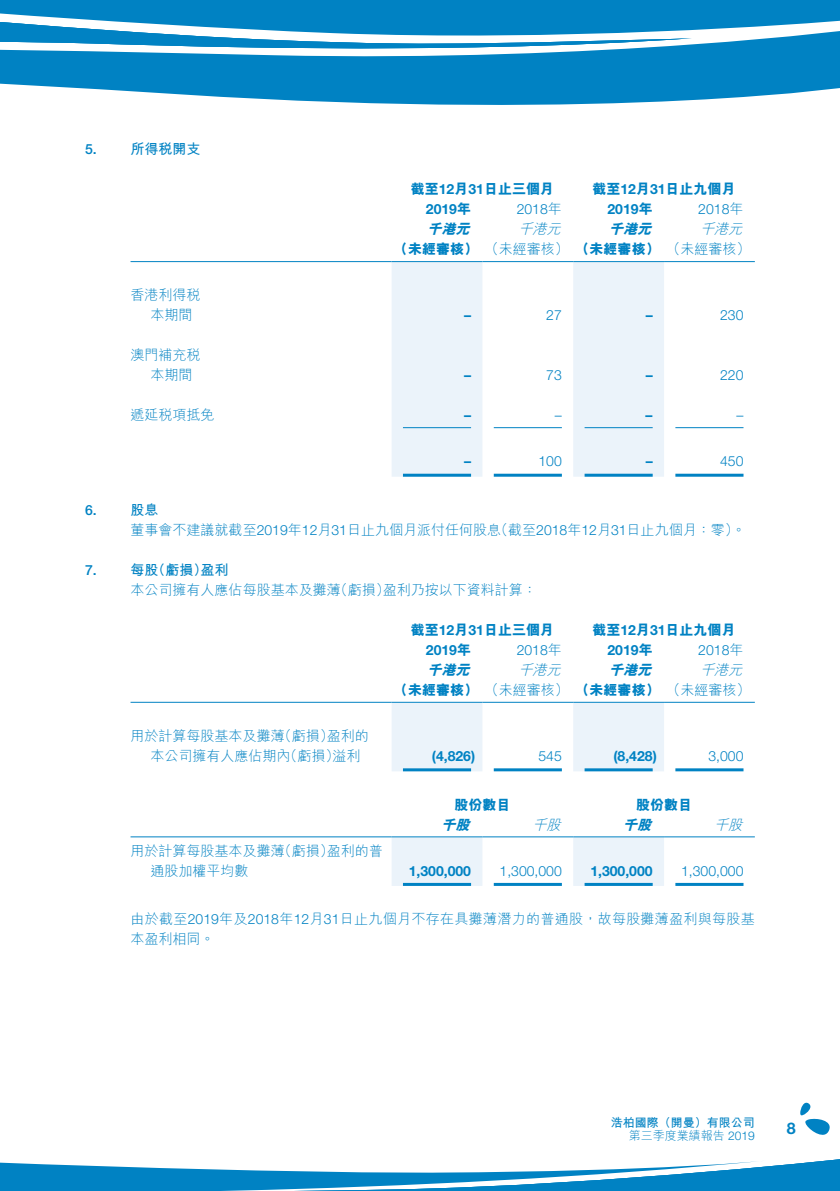
<style>
.page{position:relative;width:840px;height:1191px;background:#fff}
.page>*{position:absolute;margin:0;border:0;box-sizing:border-box;transform-origin:0 0}
.t1{font:700 16px "Helvetica Neue LT Std";color:#0082c3}
.t2{font:300 14px "M Hei HK";color:#0082c3}
.t3{font:800 14px/20px "M Hei HK";color:#0082c3}
.t4{font:300 14px "Helvetica Neue LT Std";color:#0082c3}
.t5{font:700 14px "Helvetica Neue LT Std";color:#0082c3}
.t6{font:300 14px/20px "M Hei HK";letter-spacing:.02em;color:#0082c3}
.t7{font:italic 300 14px "M Hei HK";color:#0082c3}
.t8{font:700 14px "M Hei HK";color:#0082c3}
.t9{font:italic 800 14px "M Hei HK";color:#0082c3}
.t10{font:500 14px "Helvetica Neue LT Std";color:#0082c3}
.t11{font:700 12px "M Hei HK";color:#0082c3}
.t12{font:300 12px "M Hei HK";color:#0082c3}
.s1{font-family:"Helvetica Neue LT Std";font-weight:700}
.s2{font-family:"M Hei HK";font-weight:800}
.s3{font-family:"M Hei HK"}
.s4{font-style:italic}
.s5{font-weight:300}
.s6{font-family:"Helvetica Neue LT Std"}
</style>
<div class="page">
<svg style="left:144px;top:42px;width:695px;height:63px;fill:#0082c3"></svg>
<svg style="left:0;top:42px;width:691px;height:50px;background:#2996cc"></svg>
<svg style="left:0;top:0;width:839px;height:42px"></svg>
<svg style="left:0;top:1159px;width:839px;height:32px"></svg>
<svg style="left:800px;top:1102px;width:30px;height:33px"></svg>
<svg style="left:391px;top:262px;width:272px;height:215px;fill:#ebf3fa"></svg>
<hr style="left:130px;top:261px;width:261px;height:1px;background:#0082c3">
<hr style="left:391px;top:261px;width:91px;height:1px;background:#0082c3">
<hr style="left:482px;top:261px;width:91px;height:1px;background:#0082c3">
<hr style="left:573px;top:261px;width:90px;height:1px;background:#0082c3">
<hr style="left:663px;top:261px;width:91px;height:1px;background:#0082c3">
<hr style="left:403px;top:427px;width:68px;height:1px;background:#0082c3">
<hr style="left:493px;top:427px;width:68px;height:1px;background:#0082c3">
<hr style="left:584px;top:427px;width:68px;height:1px;background:#0082c3">
<hr style="left:675px;top:427px;width:68px;height:1px;background:#0082c3">
<hr style="left:403px;top:474px;width:68px;height:3px;background:#0082c3">
<hr style="left:493px;top:474px;width:68px;height:3px;background:#0082c3">
<hr style="left:584px;top:474px;width:68px;height:3px;background:#0082c3">
<hr style="left:675px;top:474px;width:68px;height:3px;background:#0082c3">
<svg style="left:391px;top:703px;width:272px;height:183px"></svg>
<hr style="left:130px;top:702px;width:261px;height:1px;background:#0082c3">
<hr style="left:391px;top:702px;width:91px;height:1px;background:#0082c3">
<hr style="left:482px;top:702px;width:91px;height:1px;background:#0082c3">
<hr style="left:573px;top:702px;width:90px;height:1px;background:#0082c3">
<hr style="left:663px;top:702px;width:91px;height:1px;background:#0082c3">
<hr style="left:403px;top:768px;width:68px;height:3px;background:#0082c3">
<hr style="left:493px;top:768px;width:68px;height:3px;background:#0082c3">
<hr style="left:584px;top:768px;width:68px;height:3px;background:#0082c3">
<hr style="left:675px;top:768px;width:68px;height:3px;background:#0082c3">
<hr style="left:130px;top:836px;width:261px;height:1px;background:#0082c3">
<hr style="left:391px;top:836px;width:91px;height:1px;background:#0082c3">
<hr style="left:482px;top:836px;width:91px;height:1px;background:#0082c3">
<hr style="left:573px;top:836px;width:90px;height:1px;background:#0082c3">
<hr style="left:663px;top:836px;width:91px;height:1px;background:#0082c3">
<hr style="left:403px;top:883px;width:68px;height:3px;background:#0082c3">
<hr style="left:493px;top:883px;width:68px;height:3px;background:#0082c3">
<hr style="left:584px;top:883px;width:68px;height:3px;background:#0082c3">
<hr style="left:675px;top:883px;width:68px;height:3px;background:#0082c3">
<p class="t10" style="left:85px;top:141px;width:13px">5.</p>
<p class="t8" style="left:130px;top:139px;width:71px">所得稅開支</p>
<p class="t3" style="left:410px;top:179px;width:145px">截至<span class="s1">12</span>月<span class="s1">31</span>日止三個月</p>
<p class="t3" style="left:592px;top:179px;width:145px">截至<span class="s1">12</span>月<span class="s1">31</span>日止九個月</p>
<p class="t5" style="left:425px;top:201px;width:47px">2019<span class="s2">年</span></p>
<p class="t4" style="left:516px;top:201px;width:47px">2018<span class="s3">年</span></p>
<p class="t5" style="left:607px;top:201px;width:47px">2019<span class="s2">年</span></p>
<p class="t4" style="left:698px;top:201px;width:47px">2018<span class="s3">年</span></p>
<p class="t7" style="left:518px;top:222px;width:47px">千港元</p>
<p class="t7" style="left:699px;top:222px;width:47px">千港元</p>
<p class="t3" style="left:394px;top:219px;width:358px;text-indent:34px"><span class="s4">千港元<br></span>（未經審核）<span class="s5">（未經審核）</span>（未經審核）<span class="s5">（未經審核(</span></p>
<p class="t9" style="left:609px;top:222px;width:47px">千港元</p>
<p class="t2" style="left:130px;top:288px;width:71px">香港利得稅</p>
<p class="t2" style="left:150px;top:308px;width:43px">本期間</p>
<p class="t2" style="left:130px;top:348px;width:71px">澳門補充稅</p>
<p class="t5" style="left:464px;top:307px;width:8px">–</p>
<p class="t4" style="left:546px;top:307px;width:17px">27</p>
<p class="t5" style="left:645px;top:307px;width:8px">–</p>
<p class="t4" style="left:719px;top:307px;width:25px">230</p>
<p class="t2" style="left:150px;top:368px;width:43px">本期間</p>
<p class="t5" style="left:464px;top:367px;width:8px">–</p>
<p class="t4" style="left:546px;top:367px;width:17px">73</p>
<p class="t5" style="left:645px;top:367px;width:8px">–</p>
<p class="t4" style="left:719px;top:367px;width:25px">220</p>
<p class="t2" style="left:130px;top:408px;width:85px">遞延稅項抵免</p>
<p class="t5" style="left:464px;top:407px;width:8px">–</p>
<p class="t4" style="left:554px;top:407px;width:8px">–</p>
<p class="t5" style="left:645px;top:407px;width:8px">–</p>
<p class="t4" style="left:736px;top:407px;width:8px">–</p>
<p class="t5" style="left:464px;top:453px;width:8px">–</p>
<p class="t4" style="left:538px;top:453px;width:25px">100</p>
<p class="t5" style="left:645px;top:453px;width:8px">–</p>
<p class="t4" style="left:719px;top:453px;width:25px">450</p>
<p class="t10" style="left:85px;top:501px;width:13px">6.</p>
<p class="t8" style="left:130px;top:499px;width:29px">股息</p>
<p class="t10" style="left:85px;top:561px;width:13px">7.</p>
<p class="t2" style="left:130px;top:522px;width:372px">董事會不建議就截至<span class="s6">2019</span>年<span class="s6">12</span>月<span class="s6">31</span>日止九個月派付任何股息</p>
<p class="t8" style="left:200px;top:559px;width:29px">盈利</p>
<p class="t2" style="left:494px;top:522px;width:253px">（截至<span class="s6">2018</span>年<span class="s6">12</span>月<span class="s6">31</span>日止九個月：零。(</p>
<p class="t8" style="left:130px;top:559px;width:29px">每股</p>
<p class="t8" style="left:151px;top:559px;width:57px">（虧損）</p>
<p class="t2" style="left:130px;top:582px;width:212px">本公司擁有人應佔每股基本及攤薄</p>
<p class="t2" style="left:333px;top:582px;width:57px">（虧損）</p>
<p class="t2" style="left:382px;top:582px;width:155px">盈利乃按以下資料計算：</p>
<p class="t3" style="left:410px;top:619px;width:145px">截至<span class="s1">12</span>月<span class="s1">31</span>日止三個月</p>
<p class="t3" style="left:592px;top:619px;width:145px">截至<span class="s1">12</span>月<span class="s1">31</span>日止九個月</p>
<p class="t5" style="left:425px;top:641px;width:47px">2019<span class="s2">年</span></p>
<p class="t4" style="left:516px;top:641px;width:47px">2018<span class="s3">年</span></p>
<p class="t5" style="left:607px;top:641px;width:47px">2019<span class="s2">年</span></p>
<p class="t4" style="left:698px;top:641px;width:47px">2018<span class="s3">年</span></p>
<p class="t7" style="left:518px;top:662px;width:47px">千港元</p>
<p class="t7" style="left:699px;top:662px;width:47px">千港元</p>
<p class="t3" style="left:394px;top:659px;width:358px;text-indent:34px"><span class="s4">千港元<br></span>（未經審核）<span class="s5">（未經審核）</span>（未經審核）<span class="s5">（未經審核(</span></p>
<p class="t9" style="left:609px;top:663px;width:47px">千港元</p>
<p class="t2" style="left:277px;top:728px;width:57px">（虧損）</p>
<p class="t2" style="left:130px;top:728px;width:156px">用於計算每股基本及攤薄</p>
<p class="t2" style="left:326px;top:728px;width:43px">盈利的</p>
<p class="t2" style="left:150px;top:748px;width:141px">本公司擁有人應佔期內</p>
<p class="t2" style="left:283px;top:748px;width:57px">（虧損）</p>
<p class="t2" style="left:332px;top:748px;width:29px">溢利</p>
<p class="t5" style="left:431px;top:747px;width:45px">)4,826(</p>
<p class="t4" style="left:538px;top:747px;width:25px">545</p>
<p class="t5" style="left:613px;top:747px;width:45px">)8,428(</p>
<p class="t4" style="left:708px;top:747px;width:37px">3,000</p>
<p class="t3" style="left:454px;top:794px;width:57px">股份數目</p>
<p class="t3" style="left:635px;top:794px;width:57px">股份數目</p>
<p class="t9" style="left:441px;top:817px;width:33px">千股</p>
<p class="t7" style="left:532px;top:817px;width:33px">千股</p>
<p class="t9" style="left:623px;top:817px;width:33px">千股</p>
<p class="t7" style="left:713px;top:817px;width:33px">千股</p>
<p class="t2" style="left:277px;top:843px;width:57px">（虧損）</p>
<p class="t2" style="left:130px;top:843px;width:156px">用於計算每股基本及攤薄</p>
<p class="t2" style="left:326px;top:843px;width:57px">盈利的普</p>
<p class="t2" style="left:150px;top:863px;width:99px">通股加權平均數</p>
<p class="t6" style="left:130px;top:908px;width:625px">由於截至<span class="s6">2019</span>年及<span class="s6">2018</span>年<span class="s6">12</span>月<span class="s6">31</span>日止九個月不存在具攤薄潛力的普通股，故每股攤薄盈利與每股基本盈利相同。</p>
<p class="t5" style="left:408px;top:862px;width:64px">1,300,000</p>
<p class="t5" style="left:590px;top:862px;width:64px">1,300,000</p>
<p class="t4" style="left:499px;top:862px;width:64px">1,300,000</p>
<p class="t4" style="left:680px;top:862px;width:64px">1,300,000</p>
<p class="t11" style="left:610px;top:1113px;width:145px">浩柏國際（開曼）有限公司</p>
<p class="t12" style="left:628px;top:1129px;width:128px">第三季度業績報告 <span class="s6">2019</span></p>
<p class="t1" style="left:786px;top:1118px;width:10px">8</p>
</div>
